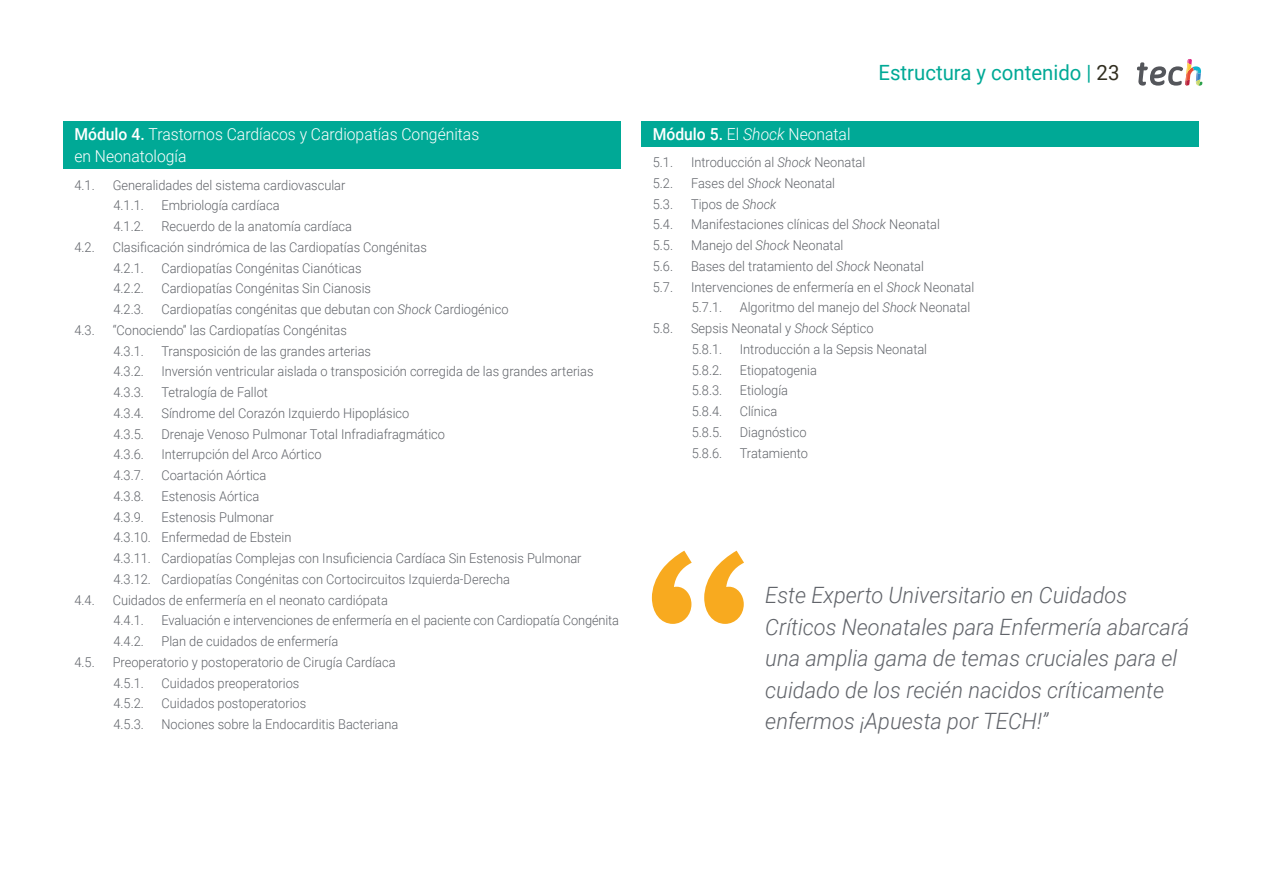
<style>
.page{position:relative;width:1263px;height:893px;background:#fff}
.page>*{position:absolute;margin:0;border:0;box-sizing:border-box;transform-origin:0 0}
.t1{font:italic 300 22.5px/31.5px "Roboto";color:#61646a}
.t2{font:21px "Roboto";color:#00a996}
.t3{font:300 16.5px/22.5px "Roboto";color:#fff;scale:.95 1}
.t4{font:300 13.5px/20.7px "Roboto";color:#61646a;scale:.95 1}
.s1{font-weight:500}
.s2{font-style:italic}
.s3{color:#312e20}
</style>
<div class="page">
<svg style="left:652px;top:551px;width:92px;height:73px"></svg>
<div style="left:63px;top:121px;width:558px;height:48px;background:#00a996"></div>
<div style="left:642px;top:121px;width:557px;height:25px;background:#00a996"></div>
<svg style="left:1137px;top:59px;width:65px;height:27px"></svg>
<p class="t3" style="left:74px;top:122px;width:428px"><span class="s1">Módulo 4.</span> Trastornos Cardíacos y Cardiopatías Congénitas en Neonatología</p>
<p class="t4" style="left:74px;top:174px;width:23px">4.1.</p>
<p class="t4" style="left:113px;top:174px;width:246px">Generalidades del sistema cardiovascular<br>4.1.1.</p>
<p class="t4" style="left:161px;top:195px;width:126px">Embriología cardíaca</p>
<p class="t4" style="left:113px;top:215px;width:34px">4.1.2.</p>
<p class="t4" style="left:161px;top:215px;width:202px">Recuerdo de la anatomía cardíaca</p>
<p class="t4" style="left:74px;top:236px;width:23px">4.2.</p>
<p class="t4" style="left:113px;top:236px;width:332px">Clasificación sindrómica de las Cardiopatías Congénitas<br>4.2.1.</p>
<p class="t4" style="left:161px;top:257px;width:212px">Cardiopatías Congénitas Cianóticas</p>
<p class="t4" style="left:113px;top:278px;width:34px">4.2.2.</p>
<p class="t4" style="left:161px;top:278px;width:222px">Cardiopatías Congénitas Sin Cianosis</p>
<p class="t4" style="left:113px;top:298px;width:34px">4.2.3.</p>
<p class="t4" style="left:161px;top:298px;width:367px">Cardiopatías congénitas que debutan con <span class="s2">Shock</span> Cardiogénico</p>
<p class="t4" style="left:74px;top:319px;width:23px">4.3.</p>
<p class="t4" style="left:113px;top:319px;width:248px">“Conociendo” las Cardiopatías Congénitas<br>4.3.1.</p>
<p class="t4" style="left:161px;top:340px;width:222px">Transposición de las grandes arterias</p>
<p class="t4" style="left:113px;top:361px;width:34px">4.3.2.</p>
<p class="t4" style="left:161px;top:361px;width:456px">Inversión ventricular aislada o transposición corregida de las grandes arterias</p>
<p class="t4" style="left:113px;top:381px;width:34px">4.3.3.</p>
<p class="t4" style="left:161px;top:381px;width:114px">Tetralogía de Fallot</p>
<p class="t4" style="left:113px;top:402px;width:34px">4.3.4.</p>
<p class="t4" style="left:161px;top:402px;width:262px">Síndrome del Corazón Izquierdo Hipoplásico</p>
<p class="t4" style="left:113px;top:423px;width:34px">4.3.5.</p>
<p class="t4" style="left:161px;top:423px;width:300px">Drenaje Venoso Pulmonar Total Infradiafragmático</p>
<p class="t4" style="left:113px;top:444px;width:34px">4.3.6.</p>
<p class="t4" style="left:161px;top:444px;width:170px">Interrupción del Arco Aórtico</p>
<p class="t4" style="left:113px;top:464px;width:34px">4.3.7.</p>
<p class="t4" style="left:161px;top:464px;width:112px">Coartación Aórtica</p>
<p class="t4" style="left:113px;top:485px;width:34px">4.3.8.</p>
<p class="t4" style="left:161px;top:485px;width:105px">Estenosis Aórtica</p>
<p class="t4" style="left:113px;top:506px;width:34px">4.3.9.</p>
<p class="t4" style="left:113px;top:506px;width:494px;text-indent:48px">Estenosis Pulmonar<br>4.3.10. Enfermedad de Ebstein<br>4.3.11. Cardiopatías Complejas con Insuficiencia Cardíaca Sin Estenosis Pulmonar 4.3.12. Cardiopatías Congénitas con Cortocircuitos Izquierda-Derecha</p>
<p class="t4" style="left:74px;top:589px;width:23px">4.4.</p>
<p class="t4" style="left:113px;top:589px;width:291px">Cuidados de enfermería en el neonato cardiópata<br>4.4.1.</p>
<p class="t4" style="left:161px;top:610px;width:483px">Evaluación e intervenciones de enfermería en el paciente con Cardiopatía Congénita</p>
<p class="t4" style="left:113px;top:630px;width:34px">4.4.2.</p>
<p class="t4" style="left:161px;top:630px;width:188px">Plan de cuidados de enfermería</p>
<p class="t4" style="left:74px;top:651px;width:23px">4.5.</p>
<p class="t4" style="left:113px;top:651px;width:299px">Preoperatorio y postoperatorio de Cirugía Cardíaca<br>4.5.1.</p>
<p class="t4" style="left:161px;top:672px;width:147px">Cuidados preoperatorios</p>
<p class="t4" style="left:113px;top:693px;width:34px">4.5.2.</p>
<p class="t4" style="left:161px;top:693px;width:154px">Cuidados postoperatorios</p>
<p class="t4" style="left:113px;top:713px;width:34px">4.5.3.</p>
<p class="t4" style="left:161px;top:713px;width:251px">Nociones sobre la Endocarditis Bacteriana</p>
<h2 class="t2" style="left:878px;top:57px;width:242px">Estructura y contenido | <span class="s3">23</span></h2>
<p class="t3" style="left:653px;top:122px;width:210px"><span class="s1">Módulo 5.</span> El <span class="s2">Shock</span> Neonatal</p>
<p class="t4" style="left:653px;top:151px;width:23px">5.1.</p>
<p class="t4" style="left:691px;top:151px;width:185px">Introducción al <span class="s2">Shock</span> Neonatal</p>
<p class="t4" style="left:653px;top:172px;width:23px">5.2.</p>
<p class="t4" style="left:691px;top:172px;width:153px">Fases del <span class="s2">Shock</span> Neonatal</p>
<p class="t4" style="left:653px;top:193px;width:23px">5.3.</p>
<p class="t4" style="left:691px;top:193px;width:91px">Tipos de <span class="s2">Shock</span></p>
<p class="t4" style="left:653px;top:214px;width:23px">5.4.</p>
<p class="t4" style="left:691px;top:214px;width:263px">Manifestaciones clínicas del <span class="s2">Shock</span> Neonatal</p>
<p class="t4" style="left:653px;top:234px;width:23px">5.5.</p>
<p class="t4" style="left:691px;top:234px;width:162px">Manejo del <span class="s2">Shock</span> Neonatal</p>
<p class="t4" style="left:653px;top:255px;width:23px">5.6.</p>
<p class="t4" style="left:691px;top:255px;width:247px">Bases del tratamiento del <span class="s2">Shock</span> Neonatal</p>
<p class="t4" style="left:653px;top:276px;width:23px">5.7.</p>
<p class="t4" style="left:691px;top:276px;width:300px">Intervenciones de enfermería en el <span class="s2">Shock</span> Neonatal<br>5.7.1.</p>
<p class="t4" style="left:740px;top:297px;width:244px">Algoritmo del manejo del <span class="s2">Shock</span> Neonatal</p>
<p class="t4" style="left:653px;top:317px;width:23px">5.8.</p>
<p class="t4" style="left:691px;top:317px;width:194px">Sepsis Neonatal y <span class="s2">Shock</span> Séptico<br>5.8.1.</p>
<p class="t4" style="left:740px;top:338px;width:199px">Introducción a la Sepsis Neonatal</p>
<p class="t4" style="left:692px;top:359px;width:34px">5.8.2.</p>
<p class="t4" style="left:740px;top:359px;width:83px">Etiopatogenia</p>
<p class="t4" style="left:692px;top:380px;width:34px">5.8.3.</p>
<p class="t4" style="left:740px;top:380px;width:52px">Etiología</p>
<p class="t4" style="left:692px;top:400px;width:34px">5.8.4.</p>
<p class="t4" style="left:740px;top:400px;width:41px">Clínica</p>
<p class="t4" style="left:692px;top:421px;width:34px">5.8.5.</p>
<p class="t4" style="left:740px;top:421px;width:72px">Diagnóstico</p>
<p class="t4" style="left:692px;top:442px;width:34px">5.8.6.</p>
<p class="t4" style="left:740px;top:442px;width:73px">Tratamiento</p>
<h1 class="t1" style="left:765px;top:579px;width:425px">Este Experto Universitario en Cuidados Críticos Neonatales para Enfermería abarcará una amplia gama de temas cruciales para el cuidado de los recién nacidos críticamente enfermos ¡Apuesta por TECH!”</h1>
</div>
